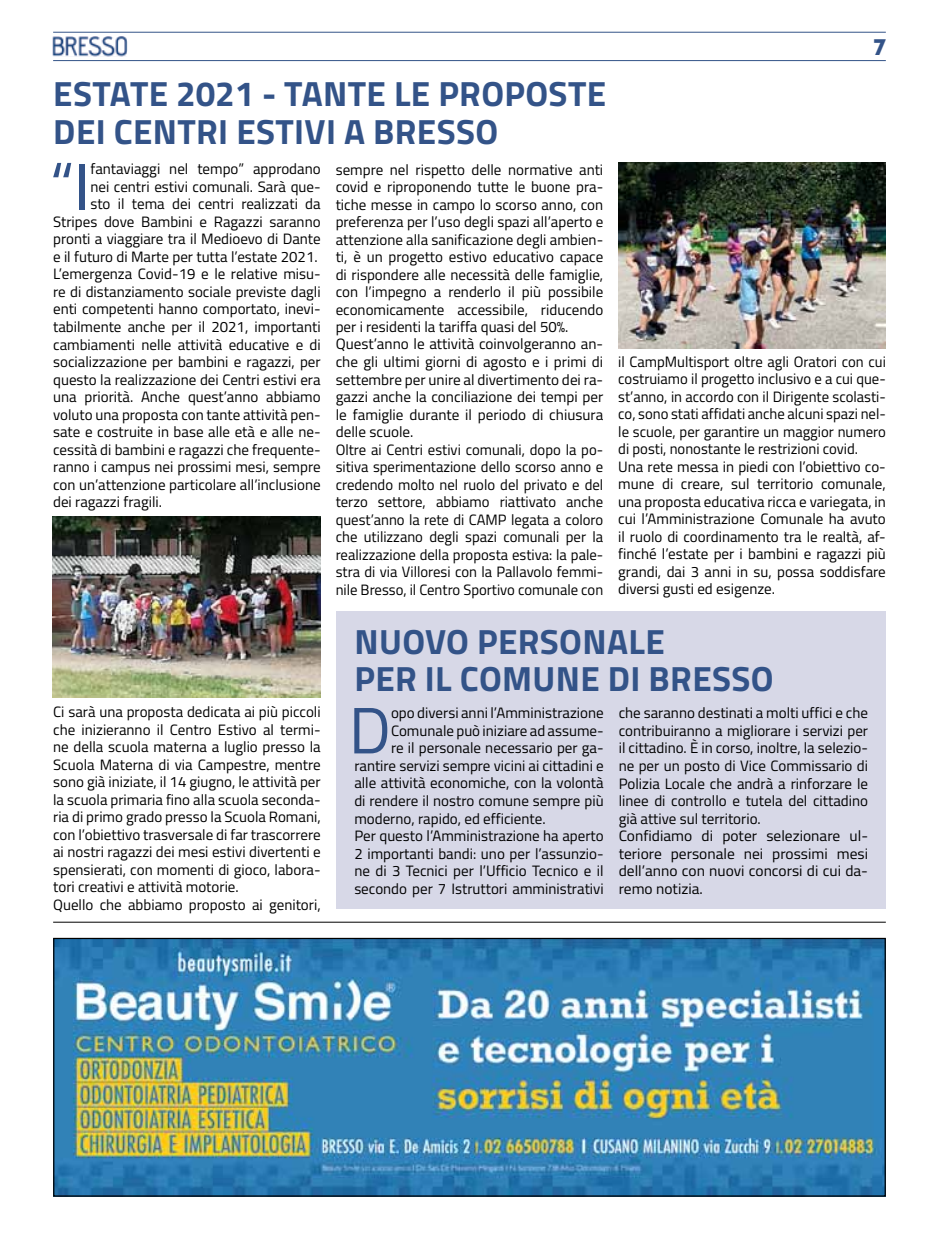
<style>
.page{position:relative;width:939px;height:1241px;background:#fff}
.page>*{position:absolute;margin:0;border:0;box-sizing:border-box;transform-origin:0 0}
.t1{font:65.62px "Titillium";color:#335388}
.t2{font:700 35px "Titillium";letter-spacing:.01em;color:#335388}
.t3{font:22.5px "Intro";color:#335388}
.t4{font:15px/17.5px "Titillium";color:#000}
</style>
<div class="page">
<hr style="left:53px;top:32px;width:833px;height:1px;background:#335388">
<hr style="left:53px;top:60px;width:833px;height:1px;background:#335388">
<img style="left:53px;top:37px;width:75px;height:19px">
<hr style="left:53px;top:921px;width:833px;height:1px;background:#000">
<div style="left:337px;top:611px;width:549px;height:298px;background:#d7d8e7"></div>
<img style="left:618px;top:162px;width:268px;height:186px">
<img style="left:53px;top:516px;width:267px;height:181px">
<img style="left:55px;top:939px;width:829px;height:255px">
<div style="left:53px;top:937px;width:833px;height:259px;border:1px solid #000"></div>
<h2 class="t2" style="left:53px;top:67px;width:40px">ESTAT</h2>
<h2 class="t2" style="left:149px;top:67px;width:157px">E 2021 - TANT</h2>
<h2 class="t2" style="left:367px;top:67px;width:241px">E LE PRO POSTE</h2>
<h2 class="t2" style="left:53px;top:104px;width:119px">DEI CENTRI</h2>
<h2 class="t2" style="left:236px;top:104px;width:36px">ESTIVI</h2>
<h2 class="t2" style="left:344px;top:104px;width:114px">A BRESSO</h2>
<h1 class="t1" style="left:50px;top:138px;width:42px">“I</h1>
<p class="t4" style="left:90px;top:160px;width:232px">fantaviaggi nel tempo” approdano</p>
<p class="t4" style="left:336px;top:160px;width:269px">sempre nel rispetto delle normative anti covid e riproponendo tutte le buone pra&shy;tiche messe in campo lo scorso anno, con preferenza per l’uso degli spazi all’aperto e attenzione alla sanificazione degli ambien&shy;ti, è un progetto estivo educativo capace di rispondere alle necessità delle famiglie, con l’impegno a renderlo il più possibile economicamente accessibile, riducendo per i residenti la tariffa quasi del 50%.<br>Quest’anno le attività coinvolgeranno an&shy;che gli ultimi giorni di agosto e i primi di settembre per unire al divertimento dei ra&shy;gazzi anche la conciliazione dei tempi per le famiglie durante il periodo di chiusura delle scuole.<br>Oltre ai Centri estivi comunali, dopo la po&shy;sitiva sperimentazione dello scorso anno e credendo molto nel ruolo del privato e del terzo settore, abbiamo riattivato anche quest’anno la rete di CAMP legata a coloro che utilizzano degli spazi comunali per la realizzazione della proposta estiva: la pale&shy;stra di via Villoresi con la Pallavolo femmi&shy;nile Bresso, il Centro Sportivo comunale con</p>
<p class="t4" style="left:90px;top:177px;width:232px">nei centri estivi comunali. Sarà que-</p>
<p class="t4" style="left:90px;top:195px;width:232px">sto il tema dei centri realizzati da</p>
<p class="t4" style="left:53px;top:212px;width:269px">Stripes dove Bambini e Ragazzi saranno</p>
<p class="t4" style="left:53px;top:230px;width:269px">pronti a viaggiare tra il Medioevo di Dante</p>
<p class="t4" style="left:53px;top:247px;width:266px">e il futuro di Marte per tutta l’estate 2021.</p>
<p class="t4" style="left:53px;top:265px;width:269px">L’emergenza Covid-19 e le relative misu-</p>
<p class="t4" style="left:53px;top:282px;width:269px">re di distanziamento sociale previste dagli</p>
<p class="t4" style="left:53px;top:300px;width:269px">enti competenti hanno comportato, inevi-</p>
<p class="t4" style="left:53px;top:317px;width:269px">tabilmente anche per il 2021, importanti</p>
<p class="t4" style="left:53px;top:335px;width:269px">cambiamenti nelle attività educative e di</p>
<p class="t4" style="left:53px;top:352px;width:269px">socializzazione per bambini e ragazzi, per</p>
<p class="t4" style="left:53px;top:370px;width:269px">questo la realizzazione dei Centri estivi era</p>
<p class="t4" style="left:53px;top:387px;width:269px">una priorità. Anche quest’anno abbiamo</p>
<p class="t4" style="left:53px;top:405px;width:269px">voluto una proposta con tante attività pen-</p>
<p class="t4" style="left:53px;top:422px;width:269px">sate e costruite in base alle età e alle ne-</p>
<p class="t4" style="left:53px;top:440px;width:269px">cessità di bambini e ragazzi che frequente-</p>
<p class="t4" style="left:53px;top:457px;width:269px">ranno i campus nei prossimi mesi, sempre</p>
<p class="t4" style="left:53px;top:475px;width:269px">con un’attenzione particolare all’inclusione</p>
<p class="t4" style="left:53px;top:492px;width:110px">dei ragazzi fragili.</p>
<h3 class="t3" style="left:874px;top:33px;width:14px">7</h3>
<p class="t4" style="left:618px;top:352px;width:269px">il CampMultisport oltre agli Oratori con cui costruiamo il progetto inclusivo e a cui que&shy;st’anno, in accordo con il Dirigente scolasti&shy;co, sono stati affidati anche alcuni spazi nel&shy;le scuole, per garantire un maggior numero di posti, nonostante le restrizioni covid.<br>Una rete messa in piedi con l’obiettivo co&shy;mune di creare, sul territorio comunale, una proposta educativa ricca e variegata, in cui l’Amministrazione Comunale ha avuto il ruolo di coordinamento tra le realtà, af&shy;finché l’estate per i bambini e ragazzi più grandi, dai 3 anni in su, possa soddisfare diversi gusti ed esigenze.</p>
<p class="t4" style="left:53px;top:702px;width:269px">Ci sarà una proposta dedicata ai più piccoli che inizieranno il Centro Estivo al termi&shy;ne della scuola materna a luglio presso la Scuola Materna di via Campestre, mentre sono già iniziate, il 14 giugno, le attività per la scuola primaria fino alla scuola seconda&shy;ria di primo grado presso la Scuola Romani, con l’obiettivo trasversale di far trascorrere ai nostri ragazzi dei mesi estivi divertenti e spensierati, con momenti di gioco, labora&shy;tori creativi e attività motorie.<br>Quello che abbiamo proposto ai genitori,</p>
<h2 class="t2" style="left:355px;top:614px;width:24px">NUOVO</h2>
<h2 class="t2" style="left:477px;top:614px;width:63px">PERSONAL</h2>
<h2 class="t2" style="left:645px;top:614px;width:21px">E</h2>
<h2 class="t2" style="left:355px;top:652px;width:130px">PER IL COMUN</h2>
<h2 class="t2" style="left:580px;top:652px;width:153px">E DI BRESSO</h2>
<h1 class="t1" style="left:349px;top:682px;width:44px">D</h1>
<p class="t4" style="left:391px;top:703px;width:214px">opo diversi anni l’Amministrazione</p>
<p class="t4" style="left:619px;top:703px;width:251px">che saranno destinati a molti uffici e che contribuiranno a migliorare i servizi per il cittadino. È in corso, inoltre, la selezio&shy;ne per un posto di Vice Commissario di Polizia Locale che andrà a rinforzare le linee di controllo e tutela del cittadino già attive sul territorio.<br>Confidiamo di poter selezionare ul&shy;teriore personale nei prossimi mesi dell’anno con nuovi concorsi di cui da&shy;remo notizia.</p>
<p class="t4" style="left:391px;top:721px;width:214px">Comunale può iniziare ad assume-</p>
<p class="t4" style="left:391px;top:738px;width:214px">re il personale necessario per ga-</p>
<p class="t4" style="left:354px;top:756px;width:251px">rantire servizi sempre vicini ai cittadini e</p>
<p class="t4" style="left:354px;top:773px;width:251px">alle attività economiche, con la volontà</p>
<p class="t4" style="left:354px;top:791px;width:251px">di rendere il nostro comune sempre più</p>
<p class="t4" style="left:354px;top:808px;width:193px">moderno, rapido, ed efficiente.</p>
<p class="t4" style="left:354px;top:826px;width:251px">Per questo l’Amministrazione ha aperto</p>
<p class="t4" style="left:354px;top:843px;width:251px">2 importanti bandi: uno per l’assunzio-</p>
<p class="t4" style="left:354px;top:861px;width:251px">ne di 3 Tecnici per l’Ufficio Tecnico e il</p>
<p class="t4" style="left:354px;top:878px;width:251px">secondo per 7 Istruttori amministrativi</p>
</div>
